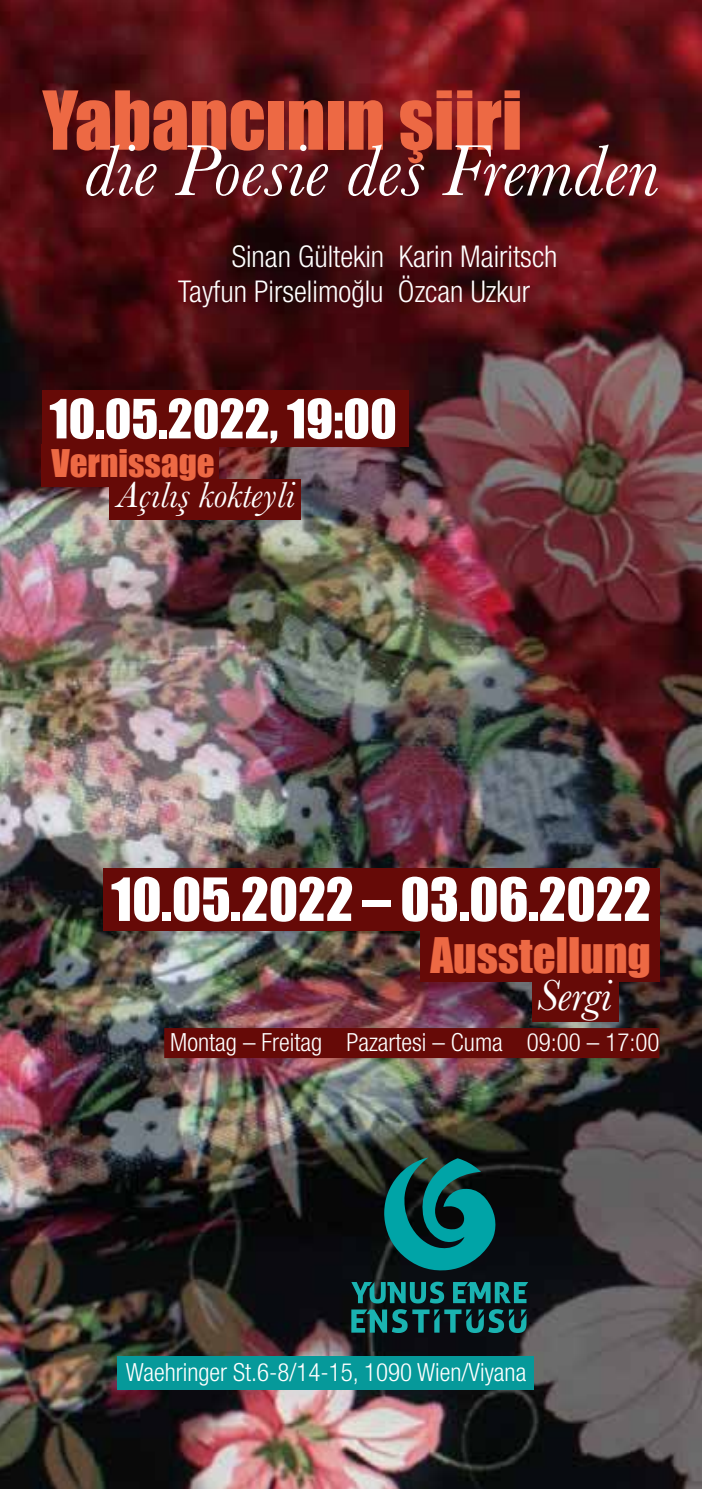
<style>
.page{position:relative;width:702px;height:1489px;background:#fff}
.page>*{position:absolute;margin:0;border:0;box-sizing:border-box;transform-origin:0 0}
.t1{font:italic 75px "Baskerville";color:#fff}
.t2{font:75px "Impact";color:#ed6944}
.t3{font:55px "Impact";color:#fff}
.t4{font:50px "Impact";color:#fff}
.t5{font:45px "Impact";color:#ed6944}
.t6{font:italic 45px "Baskerville";color:#fff}
.t7{font:italic 37.5px "Baskerville";color:#fff}
.t8{font:35px "Impact";color:#ed6944}
.t9{font:300 condensed 30px/34.2px "Helvetica Neue LT Pro";color:#fff}
.t10{font:300 condensed 25px "Helvetica Neue LT Pro";color:#fff}
</style>
<div class="page">
<img style="left:0;top:0;width:702px;height:1488px">
<div style="left:42px;top:390px;width:366px;height:56px;background:#660a07"></div>
<div style="left:42px;top:444px;width:177px;height:42px;background:#660a07"></div>
<div style="left:109px;top:479px;width:191px;height:41px;background:#660a07"></div>
<div style="left:117px;top:1355px;width:416px;height:34px;background:#06999a"></div>
<div style="left:420px;top:930px;width:239px;height:51px;background:#660a07"></div>
<div style="left:531px;top:978px;width:87px;height:44px;background:#660a07"></div>
<div style="left:103px;top:868px;width:556px;height:62px;background:#660a07"></div>
<div style="left:164px;top:1028px;width:495px;height:30px;background:#660a07"></div>
<svg style="left:384px;top:1157px;width:112px;height:114px;background:#086061"></svg>
<svg style="left:351px;top:1281px;width:177px;height:51px;background:#115254"></svg>
<h1 class="t2" style="left:43px;top:62px;width:481px">Yabancının şiiri</h1>
<h1 class="t1" style="left:84px;top:121px;width:576px">die Poesie des Fremden</h1>
<p class="t9" style="left:178px;top:239px;width:381px;text-indent:54px">Sinan Gültekin Karin Mairitsch<br>Tayfun Pirselimoğlu Özcan Uzkur</p>
<h3 class="t4" style="left:49px;top:380px;width:349px">10.05.2022, 19:00</h3>
<h3 class="t8" style="left:51px;top:436px;width:165px">Vernissage</h3>
<h3 class="t7" style="left:117px;top:470px;width:179px">Açılış kokteyli</h3>
<h2 class="t3" style="left:111px;top:856px;width:541px">10.05.2022 – 03.06.2022</h2>
<h3 class="t5" style="left:430px;top:920px;width:222px">Ausstellung</h3>
<h3 class="t6" style="left:536px;top:965px;width:76px">Sergi</h3>
<p class="t10" style="left:170px;top:1027px;width:490px">Montag – Freitag Pazartesi – Cuma 09:00 – 17:00</p>
<p class="t10" style="left:126px;top:1357px;width:402px">Waehringer St.6-8/14-15, 1090 Wien/Viyana</p>
</div>
